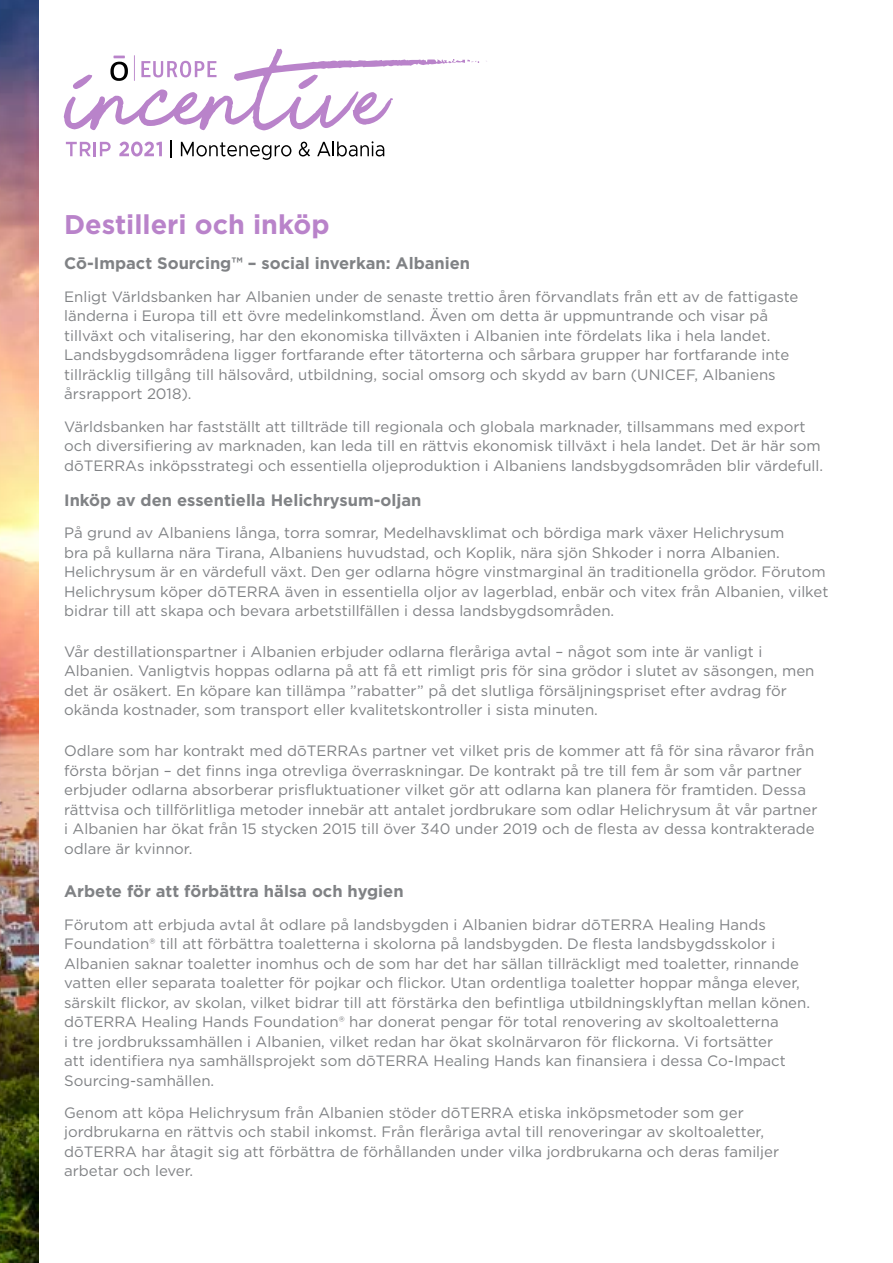
<style>
.page{position:relative;width:893px;height:1263px;background:#fff}
.page>*{position:absolute;margin:0;border:0;box-sizing:border-box;transform-origin:0 0}
.t1{font:700 27px "Gotham";color:#b983ca}
.t2{font:700 16.5px "Gotham";color:#808285}
.t3{font:15px/19.5px "Gotham";color:#808285}
</style>
<div class="page">
<img style="left:0;top:0;width:38px;height:1263px">
<svg style="left:64px;top:49px;width:423px;height:81px"></svg>
<svg style="left:66px;top:142px;width:45px;height:14px"></svg>
<svg style="left:170px;top:141px;width:1px;height:17px"></svg>
<svg style="left:181px;top:142px;width:110px;height:18px"></svg>
<svg style="left:299px;top:142px;width:11px;height:14px"></svg>
<svg style="left:317px;top:141px;width:67px;height:15px"></svg>
<svg style="left:119px;top:142px;width:43px;height:14px"></svg>
<h1 class="t1" style="left:64px;top:207px;width:267px">Destilleri och inköp</h1>
<p class="t2" style="left:64px;top:253px;width:408px">Cō-Impact Sourcing™ – social inverkan: Albanien</p>
<p class="t3" style="left:64px;top:286px;width:736px">Enligt Världsbanken har Albanien under de senaste trettio åren förvandlats från ett av de fattigaste länderna i Europa till ett övre medelinkomstland. Även om detta är uppmuntrande och visar på tillväxt och vitalisering, har den ekonomiska tillväxten i Albanien inte fördelats lika i hela landet.<br>Landsbygdsområdena ligger fortfarande efter tätorterna och sårbara grupper har fortfarande inte tillräcklig tillgång till hälsovård, utbildning, social omsorg och skydd av barn (UNICEF, Albaniens årsrapport 2018).</p>
<p class="t3" style="left:64px;top:416px;width:760px">Världsbanken har fastställt att tillträde till regionala och globala marknader, tillsammans med export och diversifiering av marknaden, kan leda till en rättvis ekonomisk tillväxt i hela landet. Det är här som dōTERRAs inköpsstrategi och essentiella oljeproduktion i Albaniens landsbygdsområden blir värdefull.</p>
<p class="t2" style="left:64px;top:489px;width:359px">Inköp av den essentiella Helichrysum-oljan</p>
<p class="t3" style="left:64px;top:523px;width:766px">På grund av Albaniens långa, torra somrar, Medelhavsklimat och bördiga mark växer Helichrysum<br>bra på kullarna nära Tirana, Albaniens huvudstad, och Koplik, nära sjön Shkoder i norra Albanien.<br>Helichrysum är en värdefull växt. Den ger odlarna högre vinstmarginal än traditionella grödor. Förutom Helichrysum köper dōTERRA även in essentiella oljor av lagerblad, enbär och vitex från Albanien, vilket bidrar till att skapa och bevara arbetstillfällen i dessa landsbygdsområden.</p>
<p class="t3" style="left:64px;top:641px;width:752px">Vår destillationspartner i Albanien erbjuder odlarna fleråriga avtal – något som inte är vanligt i Albanien. Vanligtvis hoppas odlarna på att få ett rimligt pris för sina grödor i slutet av säsongen, men det är osäkert. En köpare kan tillämpa ”rabatter” på det slutliga försäljningspriset efter avdrag för okända kostnader, som transport eller kvalitetskontroller i sista minuten.</p>
<p class="t3" style="left:64px;top:741px;width:755px">Odlare som har kontrakt med dōTERRAs partner vet vilket pris de kommer att få för sina råvaror från första början – det finns inga otrevliga överraskningar. De kontrakt på tre till fem år som vår partner erbjuder odlarna absorberar prisfluktuationer vilket gör att odlarna kan planera för framtiden. Dessa rättvisa och tillförlitliga metoder innebär att antalet jordbrukare som odlar Helichrysum åt vår partner i Albanien har ökat från 15 stycken 2015 till över 340 under 2019 och de flesta av dessa kontrakterade odlare är kvinnor.</p>
<p class="t2" style="left:64px;top:880px;width:341px">Arbete för att förbättra hälsa och hygien</p>
<p class="t3" style="left:64px;top:914px;width:747px">Förutom att erbjuda avtal åt odlare på landsbygden i Albanien bidrar dōTERRA Healing Hands Foundation® till att förbättra toaletterna i skolorna på landsbygden. De flesta landsbygdsskolor i Albanien saknar toaletter inomhus och de som har det har sällan tillräckligt med toaletter, rinnande vatten eller separata toaletter för pojkar och flickor. Utan ordentliga toaletter hoppar många elever, särskilt flickor, av skolan, vilket bidrar till att förstärka den befintliga utbildningsklyftan mellan könen. dōTERRA Healing Hands Foundation® har donerat pengar för total renovering av skoltoaletterna<br>i tre jordbrukssamhällen i Albanien, vilket redan har ökat skolnärvaron för flickorna. Vi fortsätter<br>att identifiera nya samhällsprojekt som dōTERRA Healing Hands kan finansiera i dessa Co-Impact Sourcing-samhällen.</p>
<p class="t3" style="left:64px;top:1102px;width:716px">Genom att köpa Helichrysum från Albanien stöder dōTERRA etiska inköpsmetoder som ger jordbrukarna en rättvis och stabil inkomst. Från fleråriga avtal till renoveringar av skoltoaletter, dōTERRA har åtagit sig att förbättra de förhållanden under vilka jordbrukarna och deras familjer arbetar och lever.</p>
</div>
